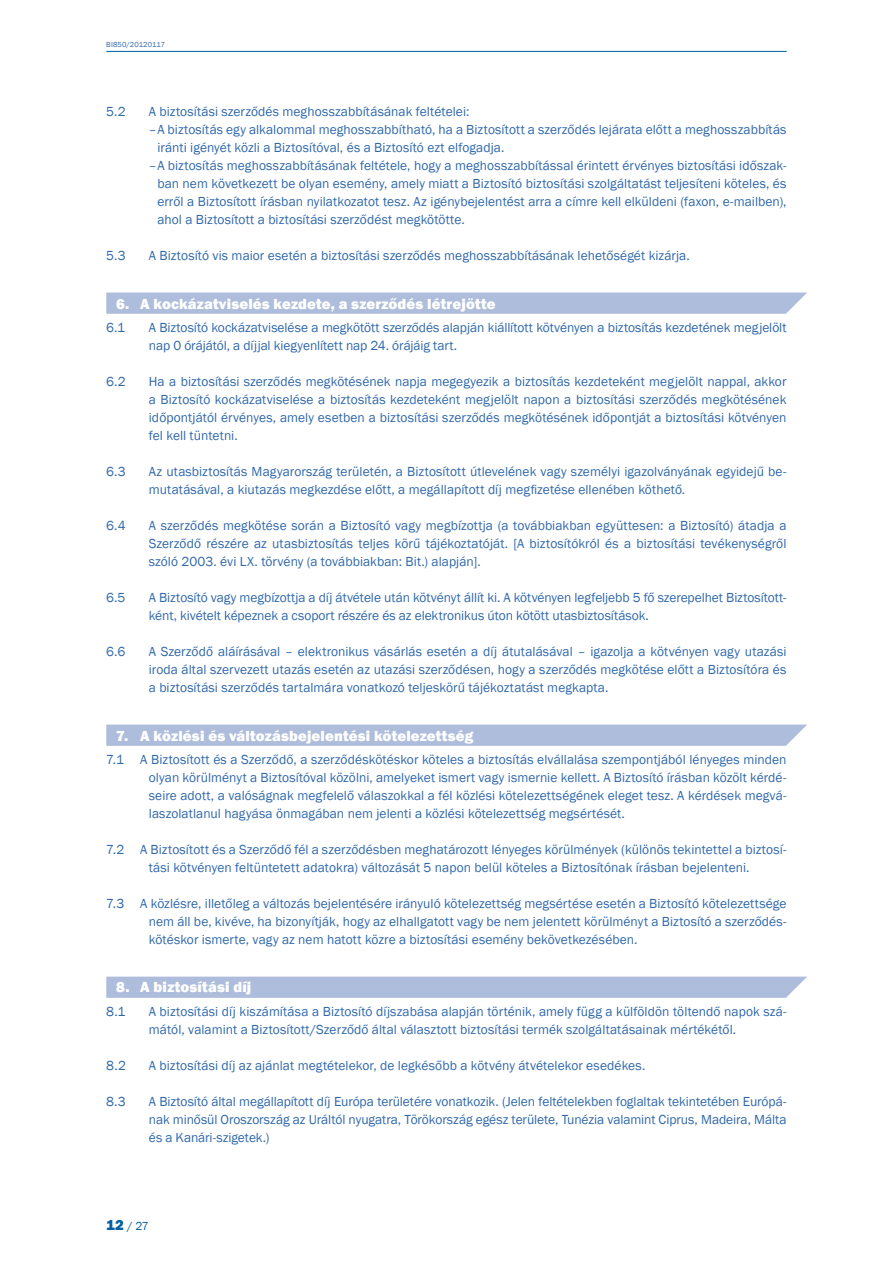
<style>
.page{position:relative;width:893px;height:1263px;background:#fff}
.page>*{position:absolute;margin:0;border:0;box-sizing:border-box;transform-origin:0 0}
.t1{font:800 15px "Franklin Gothic";letter-spacing:.01em;color:#fff}
.t2{font:13.5px/18px "Franklin Gothic";letter-spacing:.005em;color:#3068ab;text-align:justify}
.t3{font:12px "Franklin Gothic";color:#035fa4}
.t4{font:7.5px "Franklin Gothic";letter-spacing:.015em;color:#3068ab}
.s1{font-weight:800;font-size:15px}
</style>
<div class="page">
<hr style="left:106px;top:51px;width:681px;height:1px;background:#035fa4">
<svg style="left:106px;top:292px;width:701px;height:22px;background:#b2c0dd"></svg>
<svg style="left:106px;top:724px;width:701px;height:22px;background:#b2c0dd"></svg>
<svg style="left:106px;top:976px;width:701px;height:22px;background:#b2c0dd"></svg>
<p class="t4" style="left:106px;top:40px;width:60px">BI850/20120117</p>
<p class="t2" style="left:106px;top:103px;width:21px">5.2</p>
<p class="t2" style="left:149px;top:103px;width:322px">A biztosítási szerződés meghosszabbításának feltételei:</p>
<p class="t2" style="left:149px;top:121px;width:639px">–A biztosítás egy alkalommal meghosszabbítható, ha a Biztosított a szerződés lejárata előtt a meghosszabbítás</p>
<p class="t2" style="left:157px;top:139px;width:349px">iránti igényét közli a Biztosítóval, és a Biztosító ezt elfogadja.</p>
<p class="t2" style="left:149px;top:157px;width:639px">–A biztosítás meghosszabbításának feltétele, hogy a meghosszabbítással érintett érvényes biztosítási időszak-</p>
<p class="t2" style="left:157px;top:175px;width:631px">ban nem következett be olyan esemény, amely miatt a Biztosító biztosítási szolgáltatást teljesíteni köteles, és</p>
<p class="t2" style="left:157px;top:193px;width:631px">erről a Biztosított írásban nyilatkozatot tesz. Az igénybejelentést arra a címre kell elküldeni (faxon, e-mailben),</p>
<p class="t2" style="left:157px;top:211px;width:309px">ahol a Biztosított a biztosítási szerződést megkötötte.</p>
<p class="t2" style="left:106px;top:247px;width:21px">5.3</p>
<p class="t2" style="left:149px;top:247px;width:542px">A Biztosító vis maior esetén a biztosítási szerződés meghosszabbításának lehetőségét kizárja.</p>
<p class="t1" style="left:116px;top:294px;width:381px">6. A kockázatviselés kezdete, a szerződés létrejötte</p>
<p class="t2" style="left:106px;top:319px;width:20px">6.1</p>
<p class="t2" style="left:149px;top:319px;width:639px">A Biztosító kockázatviselése a megkötött szerződés alapján kiállított kötvényen a biztosítás kezdetének megjelölt nap 0 órájától, a díjjal kiegyenlített nap 24. órájáig tart.</p>
<p class="t2" style="left:106px;top:373px;width:21px">6.2</p>
<p class="t2" style="left:149px;top:373px;width:639px">Ha a biztosítási szerződés megkötésének napja megegyezik a biztosítás kezdeteként megjelölt nappal, akkor a Biztosító kockázatviselése a biztosítás kezdeteként megjelölt napon a biztosítási szerződés megkötésének időpontjától érvényes, amely esetben a biztosítási szerződés megkötésének időpontját a biztosítási kötvényen fel kell tüntetni.</p>
<p class="t2" style="left:106px;top:463px;width:21px">6.3</p>
<p class="t2" style="left:149px;top:463px;width:639px">Az utasbiztosítás Magyarország területén, a Biztosított útlevelének vagy személyi igazolványának egyidejű be&shy;mutatásával, a kiutazás megkezdése előtt, a megállapított díj megfizetése ellenében köthető.</p>
<p class="t2" style="left:106px;top:517px;width:21px">6.4</p>
<p class="t2" style="left:149px;top:517px;width:639px">A szerződés megkötése során a Biztosító vagy megbízottja (a továbbiakban együttesen: a Biztosító) átadja a Szerződő részére az utasbiztosítás teljes körű tájékoztatóját. [A biztosítókról és a biztosítási tevékenységről szóló 2003. évi LX. törvény (a továbbiakban: Bit.) alapján].</p>
<p class="t2" style="left:106px;top:589px;width:21px">6.5</p>
<p class="t2" style="left:149px;top:589px;width:639px">A Biztosító vagy megbízottja a díj átvétele után kötvényt állít ki. A kötvényen legfeljebb 5 fő szerepelhet Biztosított&shy;ként, kivételt képeznek a csoport részére és az elektronikus úton kötött utasbiztosítások.</p>
<p class="t2" style="left:106px;top:643px;width:21px">6.6</p>
<p class="t2" style="left:149px;top:643px;width:639px">A Szerződő aláírásával – elektronikus vásárlás esetén a díj átutalásával – igazolja a kötvényen vagy utazási iroda által szervezett utazás esetén az utazási szerződésen, hogy a szerződés megkötése előtt a Biztosítóra és a biztosítási szerződés tartalmára vonatkozó teljeskörű tájékoztatást megkapta.</p>
<p class="t1" style="left:116px;top:726px;width:358px">7. A közlési és változásbejelentési kötelezettség</p>
<p class="t2" style="left:149px;top:751px;width:639px;text-indent:-43px">7.1 A Biztosított és a Szerződő, a szerződéskötéskor köteles a biztosítás elvállalása szempontjából lényeges minden olyan körülményt a Biztosítóval közölni, amelyeket ismert vagy ismernie kellett. A Biztosító írásban közölt kérdé&shy;seire adott, a valóságnak megfelelő válaszokkal a fél közlési kötelezettségének eleget tesz. A kérdések megvá&shy;laszolatlanul hagyása önmagában nem jelenti a közlési kötelezettség megsértését.</p>
<p class="t2" style="left:106px;top:841px;width:682px;text-align:center">7.2 A Biztosított és a Szerződő fél a szerződésben meghatározott lényeges körülmények (különös tekintettel a biztosí&shy;tási kötvényen feltüntetett adatokra) változását 5 napon belül köteles a Biztosítónak írásban bejelenteni.</p>
<p class="t2" style="left:149px;top:895px;width:639px;text-indent:-43px">7.3 A közlésre, illetőleg a változás bejelentésére irányuló kötelezettség megsértése esetén a Biztosító kötelezettsége nem áll be, kivéve, ha bizonyítják, hogy az elhallgatott vagy be nem jelentett körülményt a Biztosító a szerződés&shy;kötéskor ismerte, vagy az nem hatott közre a biztosítási esemény bekövetkezésében.</p>
<p class="t1" style="left:116px;top:977px;width:137px">8. A biztosítási díj</p>
<p class="t2" style="left:106px;top:1003px;width:21px">8.1</p>
<p class="t2" style="left:149px;top:1003px;width:639px">A biztosítási díj kiszámítása a Biztosító díjszabása alapján történik, amely függ a külföldön töltendő napok szá&shy;mától, valamint a Biztosított/Szerződő által választott biztosítási termék szolgáltatásainak mértékétől.</p>
<p class="t2" style="left:106px;top:1057px;width:21px">8.2</p>
<p class="t2" style="left:149px;top:1057px;width:498px">A biztosítási díj az ajánlat megtételekor, de legkésőbb a kötvény átvételekor esedékes.</p>
<p class="t2" style="left:106px;top:1093px;width:21px">8.3</p>
<p class="t2" style="left:149px;top:1093px;width:639px">A Biztosító által megállapított díj Európa területére vonatkozik. (Jelen feltételekben foglaltak tekintetében Európá&shy;nak minősül Oroszország az Uráltól nyugatra, Törökország egész területe, Tunézia valamint Ciprus, Madeira, Málta és a Kanári-szigetek.)</p>
<p class="t3" style="left:106px;top:1219px;width:44px"><span class="s1">12</span> / 27</p>
</div>
